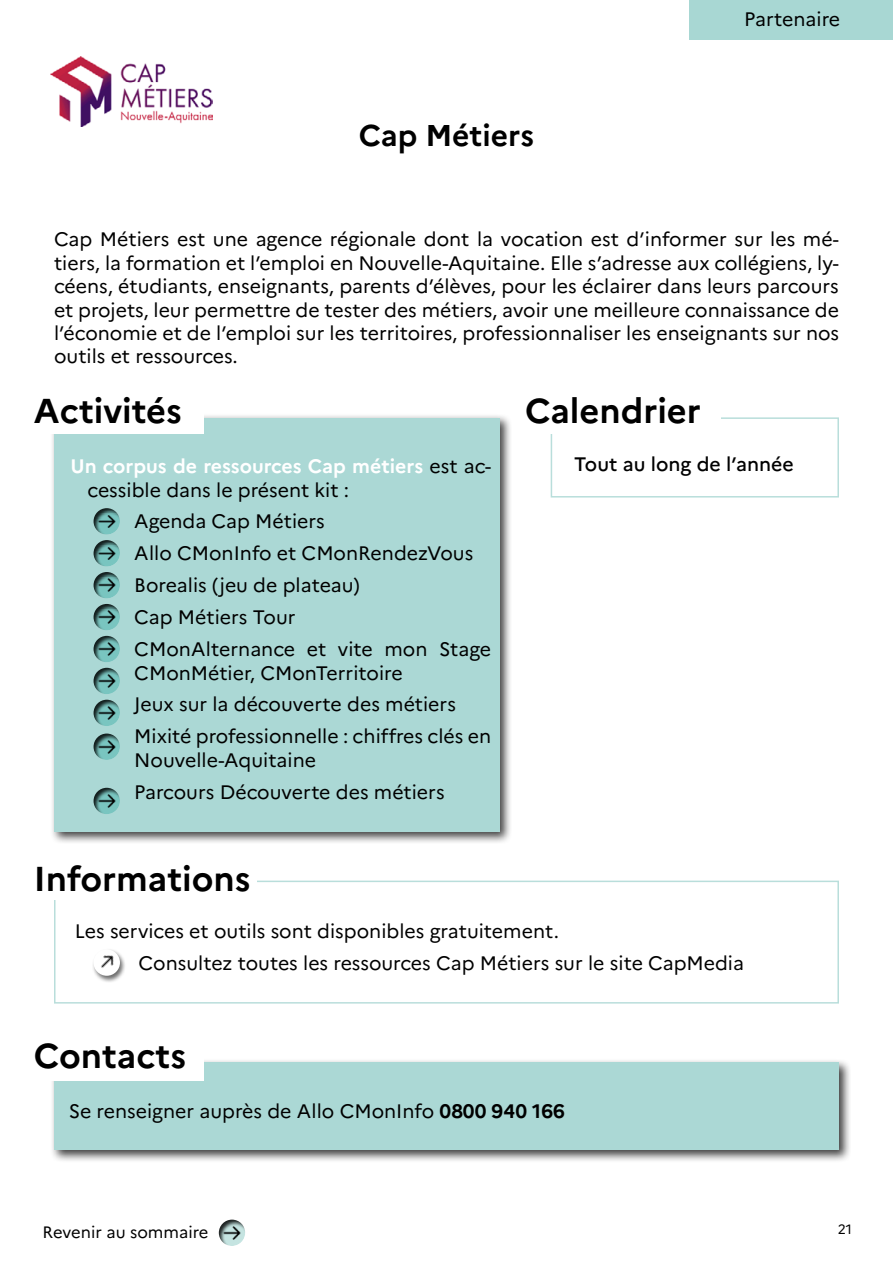
<style>
.page{position:relative;width:893px;height:1263px;background:#fff}
.page>*{position:absolute;margin:0;border:0;box-sizing:border-box;transform-origin:0 0}
.t1{font:700 34.5px "Marianne";color:#000}
.t2{font:700 30px "Marianne";color:#000}
.t3{font:19.5px/32px "Marianne";color:#000}
.t4{font:500 19.5px "Marianne";color:#000}
.t5{font:16.5px "Marianne";color:#000}
.t6{font:13.5px "Marianne";color:#000}
.s1{font-weight:700;color:#fff}
.s2{font-weight:700}
</style>
<div class="page">
<div style="left:206px;top:1207px;width:54px;height:40px;background:#000;opacity:.85"></div>
<img style="left:223px;top:1223px;width:18px;height:19px">
<div style="left:689px;top:0;width:204px;height:40px;background:#a8d7d3"></div>
<div style="left:551px;top:417px;width:288px;height:80px;border:2px solid #b9dedb"></div>
<div style="left:525px;top:398px;width:196px;height:35px;background:#fff"></div>
<div style="left:50px;top:1058px;width:801px;height:105px;background:#000;opacity:.75"></div>
<div style="left:54px;top:1062px;width:785px;height:88px;background:#abd8d5"></div>
<div style="left:50px;top:414px;width:462px;height:430px;background:#000;opacity:.75"></div>
<div style="left:54px;top:418px;width:446px;height:413px;background:#abd8d5"></div>
<div style="left:34px;top:1042px;width:170px;height:38px;background:#fff"></div>
<div style="left:34px;top:398px;width:170px;height:35px;background:#fff"></div>
<img style="left:50px;top:57px;width:163px;height:70px">
<div style="left:54px;top:881px;width:785px;height:122px;border:2px solid #b9dedb"></div>
<div style="left:34px;top:865px;width:223px;height:34px;background:#fff"></div>
<div style="left:92px;top:948px;width:34px;height:35px;background:#000;opacity:.57"></div>
<img style="left:94px;top:949px;width:26px;height:27px">
<div style="left:80px;top:495px;width:54px;height:41px;background:#000;opacity:.85"></div>
<img style="left:97px;top:512px;width:19px;height:15px">
<div style="left:80px;top:527px;width:54px;height:41px;background:#000;opacity:.85"></div>
<img style="left:97px;top:544px;width:19px;height:15px">
<div style="left:80px;top:559px;width:54px;height:41px;background:#000;opacity:.85"></div>
<img style="left:97px;top:576px;width:19px;height:15px">
<div style="left:80px;top:591px;width:54px;height:40px;background:#000;opacity:.85"></div>
<img style="left:97px;top:608px;width:19px;height:15px">
<div style="left:80px;top:623px;width:54px;height:40px;background:#000;opacity:.85"></div>
<img style="left:97px;top:640px;width:19px;height:15px">
<div style="left:80px;top:655px;width:54px;height:40px;background:#000;opacity:.85"></div>
<img style="left:97px;top:672px;width:19px;height:15px">
<div style="left:80px;top:687px;width:54px;height:40px;background:#000;opacity:.85"></div>
<img style="left:97px;top:704px;width:19px;height:17px">
<div style="left:80px;top:721px;width:54px;height:40px;background:#000;opacity:.85"></div>
<img style="left:97px;top:737px;width:19px;height:19px">
<div style="left:80px;top:775px;width:54px;height:40px;background:#000;opacity:.85"></div>
<img style="left:97px;top:792px;width:19px;height:18px">
<h2 class="t2" style="left:359px;top:117px;width:177px">Cap Métiers</h2>
<p class="t3" style="left:744px;top:3px;width:97px">Partenaire</p>
<p class="t3" style="left:54px;top:228px;width:786px;line-height:23.4px;text-align:justify">Cap Métiers est une agence régionale dont la vocation est d’informer sur les mé&shy;tiers, la formation et l’emploi en Nouvelle-Aquitaine. Elle s’adresse aux collégiens, ly&shy;céens, étudiants, enseignants, parents d’élèves, pour les éclairer dans leurs parcours et projets, leur permettre de tester des métiers, avoir une meilleure connaissance de l’économie et de l’emploi sur les territoires, professionnaliser les enseignants sur nos outils et ressources.</p>
<h1 class="t1" style="left:34px;top:390px;width:149px">Activités</h1>
<p class="t3" style="left:88px;top:454px;width:405px;line-height:23.4px;text-indent:-17px"><span class="s1">Un corpus de ressources Cap métiers</span> est ac&shy;cessible dans le présent kit :</p>
<p class="t3" style="left:134px;top:505px;width:358px">Agenda Cap Métiers<br>Allo CMonInfo et CMonRendezVous<br>Borealis (jeu de plateau)<br>Cap Métiers Tour<br>CMonAlternance et vite mon Stage</p>
<p class="t3" style="left:134px;top:656px;width:358px">CMonMétier, CMonTerritoire<br>Jeux sur la découverte des métiers<br>Mixité professionnelle : chiffres clés en</p>
<p class="t3" style="left:134px;top:744px;width:312px">Nouvelle-Aquitaine<br>Parcours Découverte des métiers</p>
<h1 class="t1" style="left:525px;top:390px;width:177px">Calendrier</h1>
<p class="t4" style="left:574px;top:452px;width:221px">Tout au long de l’année</p>
<h1 class="t1" style="left:34px;top:858px;width:218px">Informations</h1>
<p class="t3" style="left:139px;top:915px;width:607px;text-indent:-64px">Les services et outils sont disponibles gratuitement.<br>Consultez toutes les ressources Cap Métiers sur le site CapMedia</p>
<h1 class="t1" style="left:34px;top:1034px;width:154px">Contacts</h1>
<p class="t3" style="left:69px;top:1095px;width:497px">Se renseigner auprès de Allo CMonInfo <span class="s2">0800 940 166</span></p>
<p class="t5" style="left:43px;top:1222px;width:167px">Revenir au sommaire</p>
<p class="t6" style="left:838px;top:1221px;width:16px">21</p>
</div>
